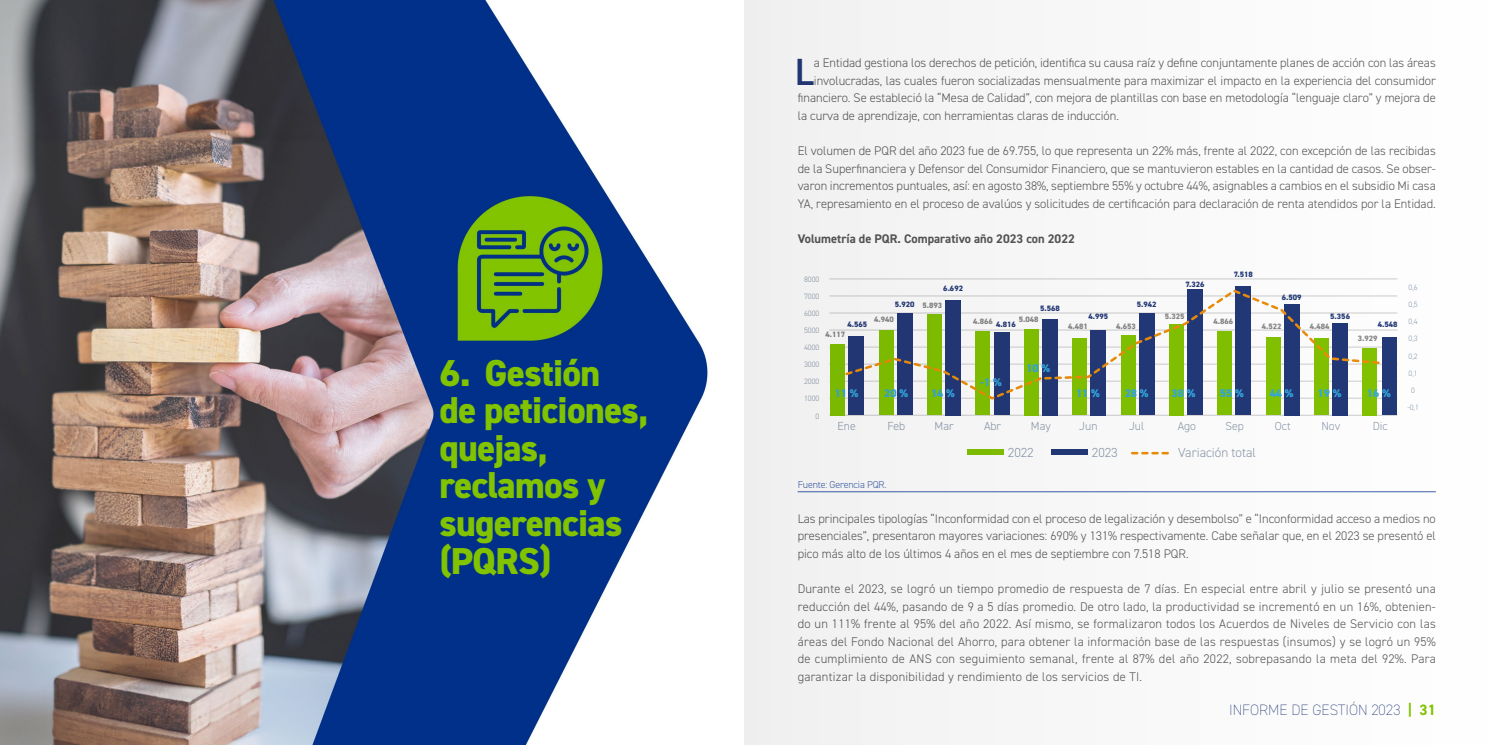
<style>
.page{position:relative;width:1489px;height:745px;background:#fff}
.page>*{position:absolute;margin:0;border:0;box-sizing:border-box;transform-origin:0 0}
.t1{font:600 37.88px "DIN2014";color:#233978}
.t2{font:800 37.5px/37.5px "DIN2014";letter-spacing:-.02em;color:#82c300}
.t3{font:200 15px "DIN2014";color:#233978}
.t4{font:300 13.12px "DIN2014";color:#8c99ab}
.t5{font:300 12.5px/17.5px "DIN2014";color:#575756;text-align:justify}
.t6{font:700 12.5px "DIN2014";color:#575756}
.t7{font:300 11.75px "DIN2014";color:#8c99ab}
.t8{font:800 11.12px "DIN2014";color:#35a8e0}
.t9{font:300 10px "DIN2014";letter-spacing:-.015em;color:#3d5fa9}
.t10{font:800 7.75px "DIN2014";color:#878787}
.t11{font:800 7.75px "DIN2014";color:#233978}
.t12{font:300 7.75px "DIN2014";color:#8c99ab}
.s1{font-weight:700;color:#82c300}
</style>
<div class="page">
<img style="left:0;top:0;width:708px;height:744px">
<svg style="left:744px;top:0;width:692px;height:744px"></svg>
<h2 class="t2" style="left:439px;top:354px;width:210px">6. Gestión<br>de peticiones, quejas, reclamos y sugerencias (PQRS)</h2>
<h1 class="t1" style="left:794px;top:47px;width:21px">L</h1>
<p class="t5" style="left:813px;top:54px;width:623px">a Entidad gestiona los derechos de petición, identifica su causa raíz y define conjuntamente planes de acción con las áreas</p>
<p class="t5" style="left:813px;top:72px;width:623px">involucradas, las cuales fueron socializadas mensualmente para maximizar el impacto en la experiencia del consumidor</p>
<p class="t5" style="left:797px;top:89px;width:639px">financiero. Se estableció la “Mesa de Calidad”, con mejora de plantillas con base en metodología “lenguaje claro” y mejora de</p>
<p class="t5" style="left:797px;top:107px;width:323px">la curva de aprendizaje, con herramientas claras de inducción.</p>
<p class="t5" style="left:797px;top:142px;width:639px">El volumen de PQR del año 2023 fue de 69.755, lo que representa un 22% más, frente al 2022, con excepción de las recibidas de la Superfinanciera y Defensor del Consumidor Financiero, que se mantuvieron estables en la cantidad de casos. Se obser&shy;varon incrementos puntuales, así: en agosto 38%, septiembre 55% y octubre 44%, asignables a cambios en el subsidio Mi casa YA, represamiento en el proceso de avalúos y solicitudes de certificación para declaración de renta atendidos por la Entidad.</p>
<p class="t6" style="left:797px;top:230px;width:279px">Volumetría de PQR. Comparativo año 2023 con 2022</p>
<p class="t11" style="left:1233px;top:269px;width:21px">7.518</p>
<p class="t12" style="left:804px;top:274px;width:17px">8000</p>
<p class="t12" style="left:804px;top:291px;width:17px">7000</p>
<p class="t12" style="left:804px;top:308px;width:17px">6000</p>
<p class="t12" style="left:804px;top:325px;width:17px">5000</p>
<p class="t12" style="left:804px;top:342px;width:17px">4000</p>
<p class="t12" style="left:804px;top:359px;width:17px">3000</p>
<p class="t12" style="left:804px;top:376px;width:17px">2000</p>
<p class="t12" style="left:804px;top:394px;width:17px">1000</p>
<p class="t12" style="left:815px;top:411px;width:5px">0</p>
<p class="t11" style="left:1185px;top:278px;width:21px">7.326</p>
<p class="t11" style="left:943px;top:283px;width:21px">6.692</p>
<p class="t11" style="left:1281px;top:292px;width:21px">6.509</p>
<p class="t11" style="left:894px;top:299px;width:21px">5.920</p>
<p class="t11" style="left:1136px;top:299px;width:21px">5.942</p>
<p class="t10" style="left:922px;top:300px;width:21px">5.893</p>
<p class="t11" style="left:1039px;top:303px;width:21px">5.568</p>
<p class="t11" style="left:1088px;top:311px;width:21px">4.995</p>
<p class="t11" style="left:1330px;top:311px;width:21px">5.356</p>
<p class="t10" style="left:1164px;top:311px;width:21px">5.325</p>
<p class="t10" style="left:874px;top:314px;width:21px">4.940</p>
<p class="t10" style="left:973px;top:316px;width:21px">4.866</p>
<p class="t10" style="left:1018px;top:314px;width:21px">5.048</p>
<p class="t10" style="left:1213px;top:316px;width:21px">4.866</p>
<p class="t11" style="left:996px;top:318px;width:21px">4.816</p>
<p class="t11" style="left:1377px;top:318px;width:21px">4.548</p>
<p class="t11" style="left:847px;top:318px;width:21px">4.565</p>
<p class="t10" style="left:1261px;top:321px;width:21px">4.522</p>
<p class="t10" style="left:1309px;top:321px;width:21px">4.484</p>
<p class="t10" style="left:1068px;top:321px;width:21px">4.481</p>
<p class="t10" style="left:1116px;top:321px;width:21px">4.653</p>
<p class="t10" style="left:825px;top:329px;width:21px">4.117</p>
<p class="t10" style="left:1357px;top:333px;width:21px">3.929</p>
<p class="t8" style="left:1026px;top:360px;width:25px">10 %</p>
<p class="t8" style="left:980px;top:375px;width:23px">-1 %</p>
<p class="t8" style="left:834px;top:385px;width:25px">11 %</p>
<p class="t8" style="left:884px;top:385px;width:25px">20 %</p>
<p class="t8" style="left:931px;top:385px;width:25px">14 %</p>
<p class="t8" style="left:1075px;top:385px;width:25px">11 %</p>
<p class="t8" style="left:1124px;top:385px;width:25px">28 %</p>
<p class="t8" style="left:1171px;top:385px;width:25px">38 %</p>
<p class="t8" style="left:1219px;top:385px;width:25px">55 %</p>
<p class="t8" style="left:1269px;top:385px;width:25px">44 %</p>
<p class="t8" style="left:1317px;top:385px;width:25px">19 %</p>
<p class="t8" style="left:1366px;top:385px;width:25px">16 %</p>
<p class="t7" style="left:837px;top:418px;width:20px">Ene</p>
<p class="t7" style="left:887px;top:418px;width:19px">Feb</p>
<p class="t7" style="left:934px;top:418px;width:20px">Mar</p>
<p class="t7" style="left:984px;top:418px;width:18px">Abr</p>
<p class="t7" style="left:1030px;top:418px;width:21px">May</p>
<p class="t7" style="left:1079px;top:418px;width:20px">Jun</p>
<p class="t7" style="left:1128px;top:418px;width:17px">Jul</p>
<p class="t7" style="left:1177px;top:418px;width:20px">Ago</p>
<p class="t7" style="left:1225px;top:418px;width:20px">Sep</p>
<p class="t7" style="left:1274px;top:418px;width:17px">Oct</p>
<p class="t7" style="left:1321px;top:418px;width:20px">Nov</p>
<p class="t7" style="left:1372px;top:418px;width:16px">Dic</p>
<p class="t4" style="left:1007px;top:444px;width:27px">2022</p>
<p class="t4" style="left:1091px;top:444px;width:27px">2023</p>
<p class="t4" style="left:1177px;top:444px;width:79px">Variación total</p>
<p class="t12" style="left:1408px;top:282px;width:11px">0,6</p>
<p class="t12" style="left:1408px;top:299px;width:11px">0,5</p>
<p class="t12" style="left:1408px;top:317px;width:11px">0,4</p>
<p class="t12" style="left:1408px;top:334px;width:11px">0,3</p>
<p class="t12" style="left:1408px;top:351px;width:11px">0,2</p>
<p class="t12" style="left:1408px;top:368px;width:11px">0,1</p>
<p class="t12" style="left:1411px;top:385px;width:5px">0</p>
<p class="t12" style="left:1407px;top:402px;width:13px">-0,1</p>
<p class="t9" style="left:797px;top:478px;width:90px">Fuente: Gerencia PQR.</p>
<p class="t5" style="left:797px;top:509px;width:639px">Las principales tipologías “Inconformidad con el proceso de legalización y desembolso” e “Inconformidad acceso a medios no presenciales”, presentaron mayores variaciones: 690% y 131% respectivamente. Cabe señalar que, en el 2023 se presentó el pico más alto de los últimos 4 años en el mes de septiembre con 7.518 PQR.</p>
<p class="t5" style="left:797px;top:579px;width:639px">Durante el 2023, se logró un tiempo promedio de respuesta de 7 días. En especial entre abril y julio se presentó una reducción del 44%, pasando de 9 a 5 días promedio. De otro lado, la productividad se incrementó en un 16%, obtenien&shy;do un 111% frente al 95% del año 2022. Así mismo, se formalizaron todos los Acuerdos de Niveles de Servicio con las áreas del Fondo Nacional del Ahorro, para obtener la información base de las respuestas (insumos) y se logró un 95% de cumplimiento de ANS con seguimiento semanal, frente al 87% del año 2022, sobrepasando la meta del 92%. Para garantizar la disponibilidad y rendimiento de los servicios de TI.</p>
<p class="t3" style="left:1228px;top:700px;width:208px">INFORME DE GESTIÓN 2023 <span class="s1">| 31</span></p>
</div>
